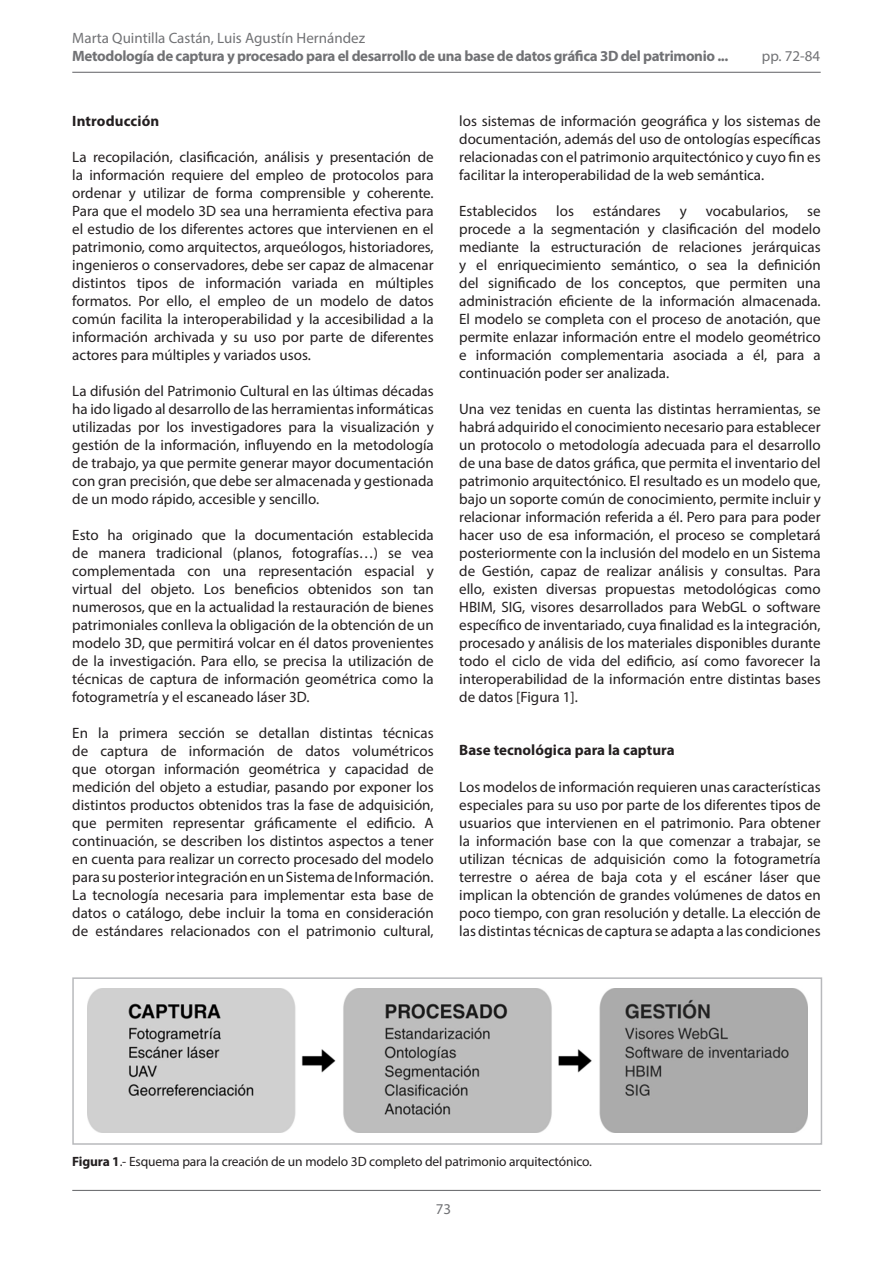
<style>
.page{position:relative;width:893px;height:1263px;background:#fff}
.page>*{position:absolute;margin:0;border:0;box-sizing:border-box;transform-origin:0 0}
.Tipo_de_texto{font:15px/18px "Myriad Pro";color:#231f20;text-align:justify}
.t1{font:700 15px "Myriad Pro";letter-spacing:-.025em;color:#717275}
.Nombre_del_autor{font:15px "Myriad Pro";color:#717275}
.negrita_titulito{font:700 15px "Myriad Pro";color:#231f20}
.Tipo_de_texto-2{font:700 15px "Myriad Pro";letter-spacing:.01em;color:#231f20}
.Pies_de_foto{font:13.5px "Myriad Pro";letter-spacing:-.01em;color:#231f20}
.s1{font-weight:700}
</style>
<div class="page">
<hr style="left:72px;top:72px;width:749px;height:1px;background:#717275">
<hr style="left:72px;top:1190px;width:749px;height:1px;background:#717275">
<img style="left:87px;top:989px;width:720px;height:143px">
<div style="left:72px;top:977px;width:750px;height:168px;border:2px solid #b8b9bc"></div>
<p class="Nombre_del_autor" style="left:72px;top:29px;width:294px">Marta Quintilla Castán, Luis Agustín Hernández</p>
<p class="t1" style="left:72px;top:46px;width:657px">Metodología de captura y procesado para el desarrollo de una base de datos gráfica 3D del patrimonio ...</p>
<p class="Nombre_del_autor" style="left:762px;top:47px;width:60px">pp. 72-84</p>
<p class="Tipo_de_texto-2" style="left:72px;top:111px;width:89px">Introducción</p>
<p class="Tipo_de_texto" style="left:72px;top:148px;width:363px">La recopilación, clasificación, análisis y presentación de la información requiere del empleo de protocolos para ordenar y utilizar de forma comprensible y coherente.<br>Para que el modelo 3D sea una herramienta efectiva para el estudio de los diferentes actores que intervienen en el patrimonio, como arquitectos, arqueólogos, historiadores, ingenieros o conservadores, debe ser capaz de almacenar distintos tipos de información variada en múltiples formatos. Por ello, el empleo de un modelo de datos común facilita la interoperabilidad y la accesibilidad a la información archivada y su uso por parte de diferentes actores para múltiples y variados usos.</p>
<p class="Tipo_de_texto" style="left:72px;top:382px;width:363px">La difusión del Patrimonio Cultural en las últimas décadas ha ido ligado al desarrollo de las herramientas informáticas utilizadas por los investigadores para la visualización y gestión de la información, influyendo en la metodología de trabajo, ya que permite generar mayor documentación con gran precisión, que debe ser almacenada y gestionada de un modo rápido, accesible y sencillo.</p>
<p class="Tipo_de_texto" style="left:72px;top:526px;width:363px">Esto ha originado que la documentación establecida de manera tradicional (planos, fotografías…) se vea complementada con una representación espacial y virtual del objeto. Los beneficios obtenidos son tan numerosos, que en la actualidad la restauración de bienes patrimoniales conlleva la obligación de la obtención de un modelo 3D, que permitirá volcar en él datos provenientes de la investigación. Para ello, se precisa la utilización de técnicas de captura de información geométrica como la fotogrametría y el escaneado láser 3D.</p>
<p class="Tipo_de_texto" style="left:72px;top:724px;width:363px">En la primera sección se detallan distintas técnicas de captura de información de datos volumétricos que otorgan información geométrica y capacidad de medición del objeto a estudiar, pasando por exponer los distintos productos obtenidos tras la fase de adquisición, que permiten representar gráficamente el edificio. A continuación, se describen los distintos aspectos a tener en cuenta para realizar un correcto procesado del modelo para su posterior integración en un Sistema de Información.<br>La tecnología necesaria para implementar esta base de datos o catálogo, debe incluir la toma en consideración de estándares relacionados con el patrimonio cultural,</p>
<p class="Tipo_de_texto" style="left:459px;top:112px;width:363px">los sistemas de información geográfica y los sistemas de documentación, además del uso de ontologías específicas relacionadas con el patrimonio arquitectónico y cuyo fin es facilitar la interoperabilidad de la web semántica.</p>
<p class="Tipo_de_texto" style="left:459px;top:202px;width:79px">Establecidos</p>
<p class="Tipo_de_texto" style="left:556px;top:202px;width:19px">los</p>
<p class="Tipo_de_texto" style="left:593px;top:202px;width:69px">estándares</p>
<p class="Tipo_de_texto" style="left:680px;top:202px;width:9px">y</p>
<p class="Tipo_de_texto" style="left:706px;top:202px;width:84px">vocabularios,</p>
<p class="Tipo_de_texto" style="left:459px;top:202px;width:363px;text-indent:348px">se procede a la segmentación y clasificación del modelo mediante la estructuración de relaciones jerárquicas y el enriquecimiento semántico, o sea la definición del significado de los conceptos, que permiten una administración eficiente de la información almacenada.<br>El modelo se completa con el proceso de anotación, que permite enlazar información entre el modelo geométrico e información complementaria asociada a él, para a continuación poder ser analizada.</p>
<p class="Tipo_de_texto" style="left:459px;top:400px;width:363px">Una vez tenidas en cuenta las distintas herramientas, se habrá adquirido el conocimiento necesario para establecer un protocolo o metodología adecuada para el desarrollo de una base de datos gráfica, que permita el inventario del patrimonio arquitectónico. El resultado es un modelo que, bajo un soporte común de conocimiento, permite incluir y relacionar información referida a él. Pero para para poder hacer uso de esa información, el proceso se completará posteriormente con la inclusión del modelo en un Sistema de Gestión, capaz de realizar análisis y consultas. Para ello, existen diversas propuestas metodológicas como HBIM, SIG, visores desarrollados para WebGL o software específico de inventariado, cuya finalidad es la integración, procesado y análisis de los materiales disponibles durante todo el ciclo de vida del edificio, así como favorecer la interoperabilidad de la información entre distintas bases de datos [Figura 1].</p>
<p class="negrita_titulito" style="left:459px;top:740px;width:217px">Base tecnológica para la captura</p>
<p class="Tipo_de_texto" style="left:459px;top:778px;width:363px">Los modelos de información requieren unas características especiales para su uso por parte de los diferentes tipos de usuarios que intervienen en el patrimonio. Para obtener la información base con la que comenzar a trabajar, se utilizan técnicas de adquisición como la fotogrametría terrestre o aérea de baja cota y el escáner láser que implican la obtención de grandes volúmenes de datos en poco tiempo, con gran resolución y detalle. La elección de las distintas técnicas de captura se adapta a las condiciones</p>
<p class="Pies_de_foto" style="left:72px;top:1153px;width:521px"><span class="s1">Figura 1</span>.- Esquema para la creación de un modelo 3D completo del patrimonio arquitectónico.</p>
<p class="Nombre_del_autor" style="left:436px;top:1200px;width:17px">73</p>
</div>
